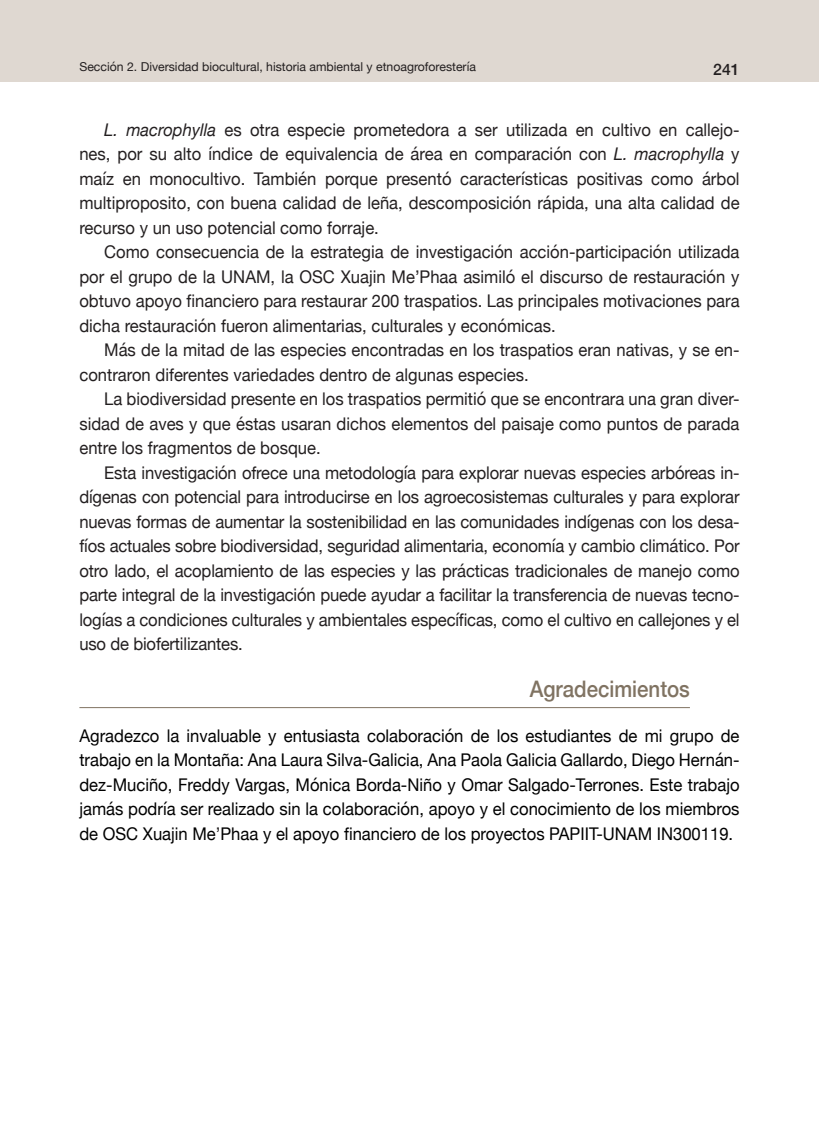
<style>
.page{position:relative;width:819px;height:1141px;background:#fff}
.page>*{position:absolute;margin:0;border:0;box-sizing:border-box;transform-origin:0 0}
.t1{font:500 22.75px "Helvetica Neue";color:#807362;scale:.9 1}
.t2{font:17.5px/24.5px "Helvetica Neue";color:#231f20;text-align:justify;scale:.95 1}
.t3{font:17.5px/24.5px "Helvetica Neue";color:#000;text-align:justify;scale:.95 1}
.t4{font:500 15.75px "Helvetica Neue";color:#231f20}
.t5{font:12.25px "Helvetica Neue";color:#231f20}
.s1{font-style:italic}
.s2{color:#231f20}
</style>
<div class="page">
<div style="left:1px;top:0;width:818px;height:81px;background:#dfd8d1"></div>
<hr style="left:79px;top:707px;width:611px;height:1px;background:#807362">
<p class="t5" style="left:79px;top:58px;width:398px">Sección 2. Diversidad biocultural, historia ambiental y etnoagroforestería</p>
<p class="t4" style="left:713px;top:56px;width:28px">241</p>
<p class="t2" style="left:79px;top:118px;width:696px;text-indent:25px"><span class="s1">L. macrophylla</span> es otra especie prometedora a ser utilizada en cultivo en callejo&shy;nes, por su alto índice de equivalencia de área en comparación con <span class="s1">L. macrophylla</span> y maíz en monocultivo. También porque presentó características positivas como árbol multiproposito, con buena calidad de leña, descomposición rápida, una alta calidad de recurso y un uso potencial como forraje.</p>
<p class="t2" style="left:79px;top:241px;width:696px;text-indent:25px">Como consecuencia de la estrategia de investigación acción-participación utilizada por el grupo de la UNAM, la OSC Xuajin Me’Phaa asimiló el discurso de restauración y obtuvo apoyo financiero para restaurar 200 traspatios. Las principales motivaciones para dicha restauración fueron alimentarias, culturales y económicas.</p>
<p class="t2" style="left:79px;top:339px;width:696px;text-indent:25px">Más de la mitad de las especies encontradas en los traspatios eran nativas, y se en&shy;contraron diferentes variedades dentro de algunas especies.</p>
<p class="t2" style="left:79px;top:388px;width:696px;text-indent:25px">La biodiversidad presente en los traspatios permitió que se encontrara una gran diver&shy;sidad de aves y que éstas usaran dichos elementos del paisaje como puntos de parada entre los fragmentos de bosque.</p>
<p class="t2" style="left:79px;top:461px;width:696px;text-indent:25px">Esta investigación ofrece una metodología para explorar nuevas especies arbóreas in&shy;dígenas con potencial para introducirse en los agroecosistemas culturales y para explorar nuevas formas de aumentar la sostenibilidad en las comunidades indígenas con los desa&shy;fíos actuales sobre biodiversidad, seguridad alimentaria, economía y cambio climático. Por otro lado, el acoplamiento de las especies y las prácticas tradicionales de manejo como parte integral de la investigación puede ayudar a facilitar la transferencia de nuevas tecno&shy;logías a condiciones culturales y ambientales específicas, como el cultivo en callejones y el uso de biofertilizantes.</p>
<h1 class="t1" style="left:529px;top:671px;width:179px">Agradecimientos</h1>
<p class="t3" style="left:79px;top:724px;width:696px">Agradezco la invaluable y entusiasta colaboración de los estudiantes de mi grupo de trabajo en la Montaña: Ana Laura Silva-Galicia, Ana Paola Galicia Gallardo, Diego Hernán&shy;dez-Muciño, Freddy Vargas, Mónica Borda-Niño y Omar Salgado-Terrones. Este trabajo jamás podría ser realizado sin la colaboración, apoyo y el conocimiento de los miembros de OSC Xuajin Me<span class="s2">’</span>Phaa y el apoyo financiero de los proyectos PAPIIT-UNAM IN300119.</p>
</div>
